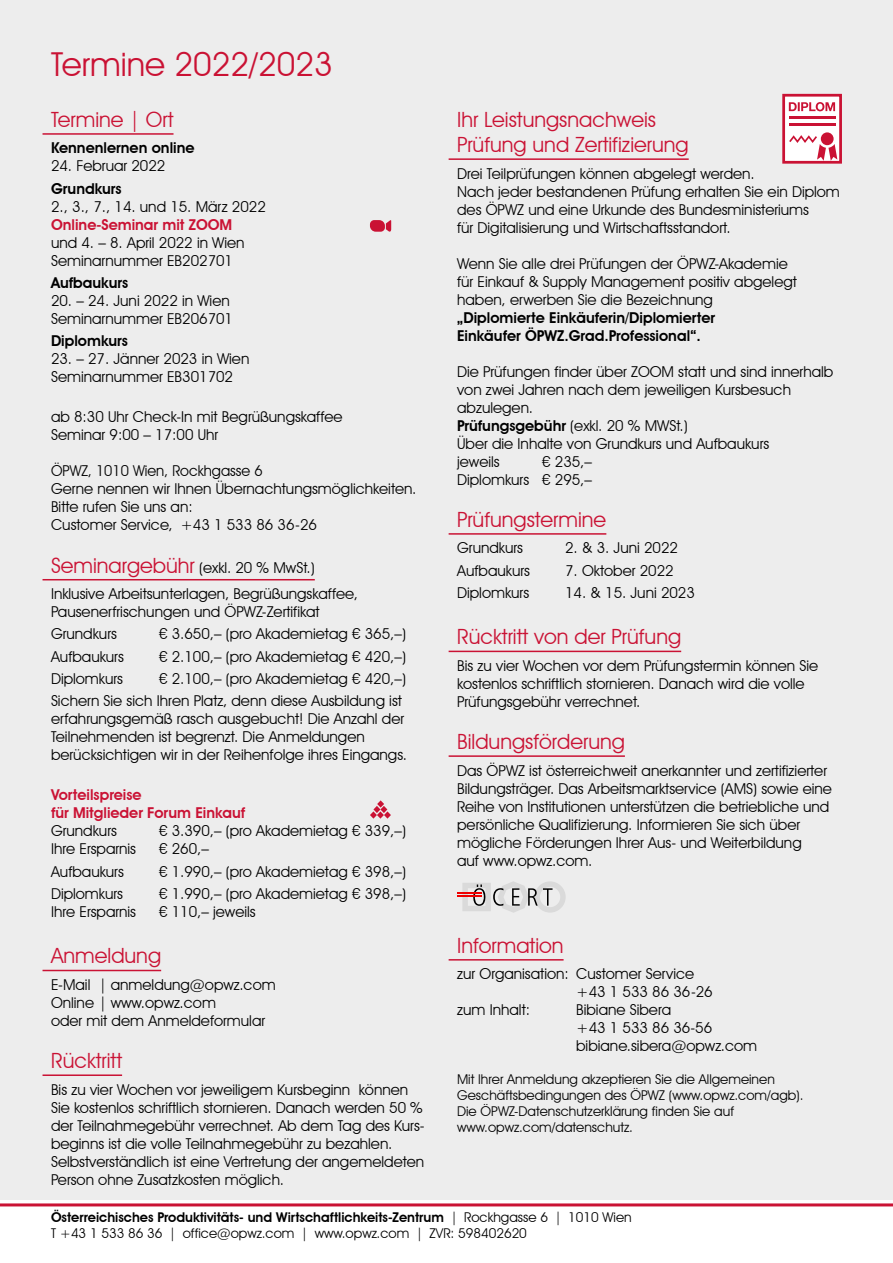
<style>
.page{position:relative;width:893px;height:1263px;background:#fff}
.page>*{position:absolute;margin:0;border:0;box-sizing:border-box;transform-origin:0 0}
.t1{font:33px "Avant Garde IT Cby BT";color:#ca1234}
.t2{font:21px/25.2px "Avant Garde IT Cby BT";color:#ca1234}
.t3{font:15px/18px "Avant Garde IT Cby BT";color:#000}
.t4{font:600 15px/18px "Avant Garde IT Cby BT";color:#000}
.t5{font:600 15px/18px "Avant Garde IT Cby BT";color:#ca1234}
.t6{font:13.5px/16.2px "Avant Garde IT Cby BT";color:#000}
.s1{font-size:21px;color:#ca1234}
.s2{font-weight:600}
</style>
<div class="page">
<hr style="left:0;top:1203px;width:893px;height:3px;background:#ca1234">
<div style="left:0;top:0;width:893px;height:1199px;background:#ededed"></div>
<hr style="left:43px;top:133px;width:131px;height:2px;background:#ca1234">
<hr style="left:43px;top:579px;width:272px;height:1px;background:#ca1234">
<hr style="left:43px;top:970px;width:118px;height:1px;background:#ca1234">
<hr style="left:43px;top:1074px;width:79px;height:2px;background:#ca1234">
<hr style="left:449px;top:158px;width:240px;height:2px;background:#ca1234">
<hr style="left:449px;top:533px;width:157px;height:2px;background:#ca1234">
<hr style="left:449px;top:651px;width:232px;height:1px;background:#ca1234">
<hr style="left:449px;top:755px;width:176px;height:2px;background:#ca1234">
<hr style="left:449px;top:959px;width:115px;height:1px;background:#ca1234">
<svg style="left:462px;top:881px;width:104px;height:32px"></svg>
<hr style="left:457px;top:892px;width:24px;height:2px;background:#e00">
<hr style="left:457px;top:895px;width:24px;height:2px;background:#e00">
<svg style="left:370px;top:220px;width:21px;height:12px"></svg>
<svg style="left:370px;top:800px;width:21px;height:19px"></svg>
<div style="left:782px;top:94px;width:60px;height:70px;background:#fff;border:3px solid #ca1234"></div>
<svg style="left:821px;top:132px;width:13px;height:13px"></svg>
<svg style="left:787px;top:134px;width:50px;height:27px"></svg>
<hr style="left:789px;top:116px;width:46px;height:3px;background:#ca1234">
<hr style="left:789px;top:123px;width:46px;height:2px;background:#ca1234">
<svg style="left:789px;top:102px;width:46px;height:9px"></svg>
<h1 class="t1" style="left:51px;top:44px;width:283px">Termine 2022/2023</h1>
<h2 class="t2" style="left:51px;top:107px;width:124px">Termine | Ort</h2>
<p class="t4" style="left:51px;top:139px;width:145px">Kennenlernen online</p>
<p class="t3" style="left:51px;top:157px;width:116px">24. Februar 2022</p>
<p class="t4" style="left:51px;top:179px;width:72px">Grundkurs</p>
<p class="t3" style="left:51px;top:197px;width:216px">2., 3., 7., 14. und 15. März 2022</p>
<p class="t5" style="left:51px;top:215px;width:183px">Online-Seminar mit ZOOM</p>
<p class="t3" style="left:51px;top:233px;width:195px">und 4. – 8. April 2022 in Wien<br>Seminarnummer EB202701</p>
<p class="t4" style="left:51px;top:273px;width:79px">Aufbaukurs</p>
<p class="t3" style="left:51px;top:291px;width:184px">20. – 24. Juni 2022 in Wien<br>Seminarnummer EB206701</p>
<p class="t4" style="left:51px;top:332px;width:78px">Diplomkurs</p>
<p class="t3" style="left:51px;top:350px;width:200px">23. – 27. Jänner 2023 in Wien<br>Seminarnummer EB301702</p>
<p class="t3" style="left:51px;top:408px;width:293px">ab 8:30 Uhr Check-In mit Begrüßungskaffee<br>Seminar 9:00 – 17:00 Uhr</p>
<p class="t3" style="left:51px;top:462px;width:367px">ÖPWZ, 1010 Wien, Rockhgasse 6<br>Gerne nennen wir Ihnen Übernachtungsmöglichkeiten.<br>Bitte rufen Sie uns an:<br>Customer Service, +43 1 533 86 36-26</p>
<p class="t3" style="left:51px;top:554px;width:308px;line-height:26.5px"><span class="s1">Seminargebühr</span> (exkl. 20 % MwSt.)<br>Inklusive Arbeitsunterlagen, Begrüßungskaffee,</p>
<p class="t3" style="left:51px;top:600px;width:270px;line-height:22.2px">Pausenerfrischungen und ÖPWZ-Zertifikat<br>Grundkurs</p>
<p class="t3" style="left:159px;top:625px;width:248px">€ 3.650,– (pro Akademietag € 365,–)</p>
<p class="t3" style="left:51px;top:647px;width:74px">Aufbaukurs</p>
<p class="t3" style="left:159px;top:647px;width:248px">€ 2.100,– (pro Akademietag € 420,–)</p>
<p class="t3" style="left:51px;top:669px;width:74px">Diplomkurs</p>
<p class="t3" style="left:51px;top:667px;width:356px;line-height:22.2px;text-align:right">€ 2.100,– (pro Akademietag € 420,–)<br>Sichern Sie sich Ihren Platz, denn diese Ausbildung ist</p>
<p class="t3" style="left:51px;top:710px;width:357px">erfahrungsgemäß rasch ausgebucht! Die Anzahl der<br>Teilnehmenden ist begrenzt. Die Anmeldungen berücksichtigen wir in der Reihenfolge ihres Eingangs.</p>
<p class="t5" style="left:51px;top:786px;width:196px">Vorteilspreise<br>für Mitglieder Forum Einkauf</p>
<p class="t3" style="left:51px;top:822px;width:67px">Grundkurs</p>
<p class="t3" style="left:159px;top:822px;width:248px">€ 3.390,– (pro Akademietag € 339,–)</p>
<p class="t3" style="left:51px;top:840px;width:87px">Ihre Ersparnis</p>
<p class="t3" style="left:159px;top:840px;width:51px">€ 260,–</p>
<p class="t3" style="left:51px;top:862px;width:74px">Aufbaukurs</p>
<p class="t3" style="left:159px;top:862px;width:248px">€ 1.990,– (pro Akademietag € 398,–)</p>
<p class="t3" style="left:51px;top:884px;width:74px">Diplomkurs</p>
<p class="t3" style="left:159px;top:884px;width:248px">€ 1.990,– (pro Akademietag € 398,–)</p>
<p class="t3" style="left:51px;top:902px;width:87px">Ihre Ersparnis</p>
<p class="t3" style="left:159px;top:902px;width:98px">€ 110,– jeweils</p>
<h2 class="t2" style="left:51px;top:943px;width:112px">Anmeldung</h2>
<p class="t3" style="left:51px;top:975px;width:226px">E-Mail | anmeldung@opwz.com<br>Online | www.opwz.com<br>oder mit dem Anmeldeformular</p>
<h2 class="t2" style="left:51px;top:1048px;width:73px">Rücktritt</h2>
<p class="t3" style="left:51px;top:1080px;width:375px">Bis zu vier Wochen vor jeweiligem Kursbeginn können Sie kostenlos schriftlich stornieren. Danach werden 50 % der Teilnahmegebühr verrechnet. Ab dem Tag des Kurs&shy;beginns ist die volle Teilnahmegebühr zu bezahlen.<br>Selbstverständlich ist eine Vertretung der angemeldeten Person ohne Zusatzkosten möglich.</p>
<h2 class="t2" style="left:457px;top:107px;width:233px">Ihr Leistungsnachweis<br>Prüfung und Zertifizierung</h2>
<p class="t3" style="left:457px;top:164px;width:384px">Drei Teilprüfungen können abgelegt werden.<br>Nach jeder bestandenen Prüfung erhalten Sie ein Diplom des ÖPWZ und eine Urkunde des Bundesministeriums<br>für Digitalisierung und Wirtschaftsstandort.</p>
<p class="t3" style="left:457px;top:254px;width:341px">Wenn Sie alle drei Prüfungen der ÖPWZ-Akademie für Einkauf &amp; Supply Management positiv abgelegt haben, erwerben Sie die Bezeichnung</p>
<p class="t4" style="left:457px;top:308px;width:259px">„Diplomierte Einkäuferin/Diplomierter<br>Einkäufer ÖPWZ.Grad.Professional“.</p>
<p class="t3" style="left:457px;top:362px;width:378px">Die Prüfungen finder über ZOOM statt und sind innerhalb von zwei Jahren nach dem jeweiligen Kursbesuch abzulegen.<br><span class="s2">Prüfungsgebühr</span> (exkl. 20 % MWSt.)<br>Über die Inhalte von Grundkurs und Aufbaukurs<br>jeweils</p>
<p class="t3" style="left:457px;top:452px;width:136px;text-align:right">€ 235,–<br>Diplomkurs € 295,–</p>
<h2 class="t2" style="left:457px;top:506px;width:151px">Prüfungstermine</h2>
<p class="t3" style="left:457px;top:539px;width:67px">Grundkurs</p>
<p class="t3" style="left:565px;top:539px;width:114px">2. &amp; 3. Juni 2022</p>
<p class="t3" style="left:457px;top:561px;width:74px">Aufbaukurs</p>
<p class="t3" style="left:565px;top:561px;width:110px">7. Oktober 2022</p>
<p class="t3" style="left:457px;top:583px;width:74px">Diplomkurs</p>
<p class="t3" style="left:565px;top:583px;width:131px">14. &amp; 15. Juni 2023</p>
<h2 class="t2" style="left:457px;top:624px;width:226px">Rücktritt von der Prüfung</h2>
<p class="t3" style="left:457px;top:656px;width:363px">Bis zu vier Wochen vor dem Prüfungstermin können Sie kostenlos schriftlich stornieren. Danach wird die volle<br>Prüfungsgebühr verrechnet.</p>
<h2 class="t2" style="left:457px;top:729px;width:169px">Bildungsförderung</h2>
<p class="t3" style="left:457px;top:761px;width:376px">Das ÖPWZ ist österreichweit anerkannter und zertifizierter Bildungsträger. Das Arbeitsmarktservice (AMS) sowie eine Reihe von Institutionen unterstützen die betriebliche und persönliche Qualifizierung. Informieren Sie sich über mögliche Förderungen Ihrer Aus- und Weiterbildung<br>auf www.opwz.com.</p>
<h2 class="t2" style="left:457px;top:932px;width:108px">Information</h2>
<p class="t3" style="left:457px;top:965px;width:239px">zur Organisation: Customer Service</p>
<p class="t3" style="left:576px;top:983px;width:138px">+43 1 533 86 36-26</p>
<p class="t3" style="left:457px;top:1001px;width:74px">zum Inhalt:</p>
<p class="t3" style="left:576px;top:1001px;width:183px">Bibiane Sibera<br>+43 1 533 86 36-56 bibiane.sibera@opwz.com</p>
<p class="t6" style="left:457px;top:1070px;width:348px">Mit Ihrer Anmeldung akzeptieren Sie die Allgemeinen Geschäftsbedingungen des ÖPWZ (www.opwz.com/agb).<br>Die ÖPWZ-Datenschutzerklärung finden Sie auf www.opwz.com/datenschutz.</p>
<p class="t6" style="left:51px;top:1209px;width:582px"><span class="s2">Österreichisches Produktivitäts- und Wirtschaftlichkeits-Zentrum</span> | Rockhgasse 6 | 1010 Wien<br>T +43 1 533 86 36 | office@opwz.com | www.opwz.com | ZVR: 598402620</p>
</div>
